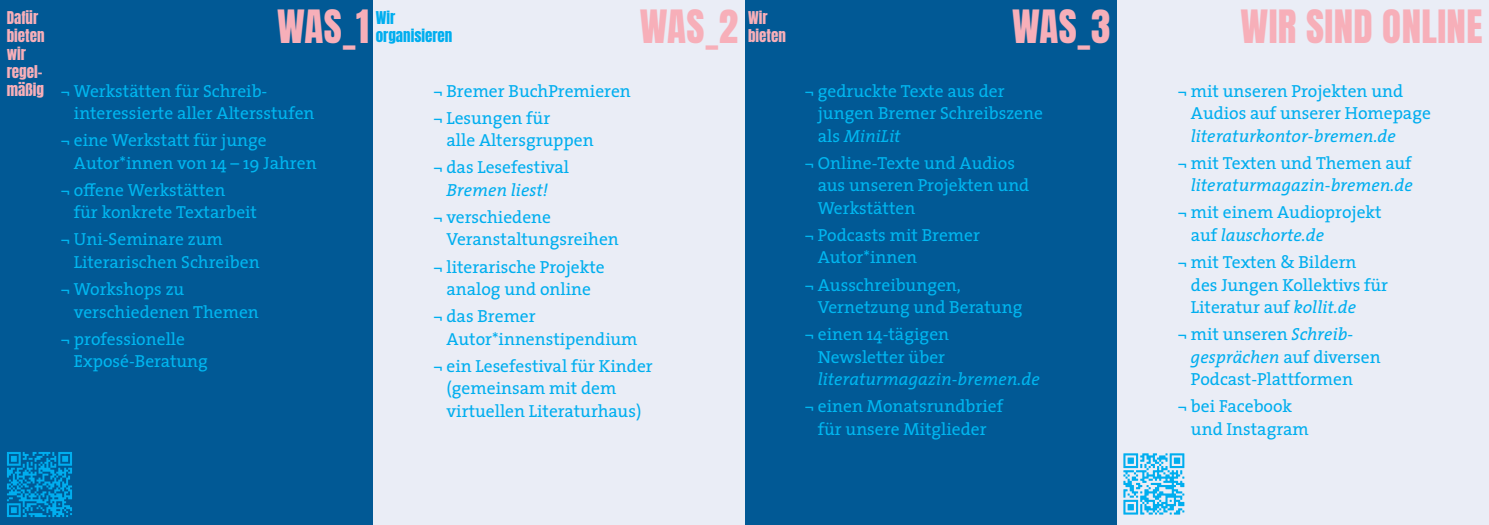
<style>
.page{position:relative;width:1489px;height:525px;background:#fff}
.page>*{position:absolute;margin:0;border:0;box-sizing:border-box;transform-origin:0 0}
.t1{font:39px "Anton";letter-spacing:.01em;color:#f7afb9}
.t2{font:17.5px/22.5px "The Serif";color:#00b6f0}
.t3{font:17.5px/22.5px "The Serif";color:#00aeef}
.t4{font:italic 17.5px/22.5px "The Serif";color:#00aeef;text-align:right}
.t5{font:15px/18px "Anton";color:#f7afb9}
.t6{font:15px/18px "Anton";color:#00aeef}
.s1{font-style:italic}
.s2{font-style:normal}
</style>
<div class="page">
<div style="left:1109px;top:0;width:379px;height:524px;background:#eaedf6"></div>
<div style="left:737px;top:0;width:379px;height:524px;background:#015995"></div>
<div style="left:365px;top:0;width:379px;height:524px;background:#eaedf6"></div>
<div style="left:0;top:0;width:372px;height:524px;background:#015995"></div>
<img style="left:7px;top:452px;width:65px;height:65px">
<img style="left:1123px;top:453px;width:62px;height:62px">
<p class="t5" style="left:7px;top:10px;width:39px">Dafür bieten wir regel&shy;mäßig</p>
<p class="t1" style="left:277px;top:6px;width:93px">WAS_1</p>
<p class="t1" style="left:640px;top:6px;width:100px">WAS_2</p>
<p class="t1" style="left:1012px;top:6px;width:100px">WAS_3</p>
<p class="t1" style="left:1240px;top:6px;width:243px">WIR SIND ONLINE</p>
<p class="t6" style="left:376px;top:10px;width:78px">Wir organisieren</p>
<p class="t5" style="left:748px;top:10px;width:39px">Wir bieten</p>
<p class="t3" style="left:433px;top:79px;width:199px">¬ Bremer BuchPremieren</p>
<p class="t3" style="left:446px;top:106px;width:149px;text-indent:-13px">¬ Lesungen für<br>alle Altersgruppen</p>
<p class="t3" style="left:433px;top:155px;width:137px;text-align:center">¬ das Lesefestival<br><span class="s1">Bremen liest!</span></p>
<p class="t3" style="left:446px;top:205px;width:174px;text-indent:-13px">¬ verschiedene<br>Veranstaltungsreihen</p>
<p class="t3" style="left:433px;top:255px;width:173px;text-align:center">¬ literarische Projekte analog und online</p>
<p class="t3" style="left:446px;top:304px;width:192px;text-indent:-13px">¬ das Bremer<br>Autor*innenstipendium</p>
<p class="t3" style="left:446px;top:354px;width:208px;text-indent:-13px">¬ ein Lesefestival für Kinder (gemeinsam mit dem virtuellen Literaturhaus)</p>
<p class="t2" style="left:74px;top:79px;width:242px;text-indent:-13px">¬ Werkstätten für Schreib&shy;interessierte aller Altersstufen</p>
<p class="t2" style="left:74px;top:128px;width:244px;text-indent:-13px">¬ eine Werkstatt für junge<br>Autor*innen von 14 – 19 Jahren</p>
<p class="t2" style="left:74px;top:178px;width:185px;text-indent:-13px">¬ offene Werkstätten<br>für konkrete Textarbeit</p>
<p class="t2" style="left:74px;top:228px;width:187px;text-indent:-13px">¬ Uni-Seminare zum<br>Literarischen Schreiben</p>
<p class="t2" style="left:74px;top:277px;width:186px;text-indent:-13px">¬ Workshops zu verschiedenen Themen</p>
<p class="t2" style="left:74px;top:327px;width:136px;text-indent:-13px">¬ professionelle<br>Exposé-Beratung</p>
<p class="t2" style="left:817px;top:79px;width:227px;text-indent:-13px">¬ gedruckte Texte aus der jungen Bremer Schreibszene als <span class="s1">MiniLit</span></p>
<p class="t2" style="left:817px;top:151px;width:213px;text-indent:-13px">¬ Online-Texte und Audios aus unseren Projekten und<br>Werkstätten</p>
<p class="t2" style="left:817px;top:223px;width:164px;text-indent:-13px">¬ Podcasts mit Bremer<br>Autor*innen</p>
<p class="t2" style="left:817px;top:273px;width:206px;text-indent:-13px">¬ Ausschreibungen,<br>Vernetzung und Beratung</p>
<p class="t2" style="left:817px;top:322px;width:223px;text-indent:-13px">¬ einen 14-tägigen<br>Newsletter über <span class="s1">literaturmagazin-bremen.de</span></p>
<p class="t2" style="left:804px;top:394px;width:200px;text-align:center">¬ einen Monatsrundbrief für unsere Mitglieder</p>
<p class="t3" style="left:1190px;top:79px;width:241px;text-indent:-13px">¬ mit unseren Projekten und<br>Audios auf unserer Homepage <span class="s1">literaturkontor-bremen.de</span></p>
<p class="t4" style="left:1177px;top:151px;width:236px"><span class="s2">¬ mit Texten und Themen auf </span>literaturmagazin-bremen.de</p>
<p class="t3" style="left:1190px;top:200px;width:192px;text-indent:-13px">¬ mit einem Audioprojekt auf <span class="s1">lauschorte.de</span></p>
<p class="t3" style="left:1190px;top:250px;width:199px;text-indent:-13px">¬ mit Texten &amp; Bildern<br>des Jungen Kollektivs für<br>Literatur auf <span class="s1">kollit.de</span></p>
<p class="t3" style="left:1190px;top:322px;width:191px;text-indent:-13px">¬ mit unseren <span class="s1">Schreib&shy;gesprächen</span> auf diversen<br>Podcast-Plattformen</p>
<p class="t3" style="left:1190px;top:394px;width:119px;text-indent:-13px">¬ bei Facebook und Instagram</p>
</div>
